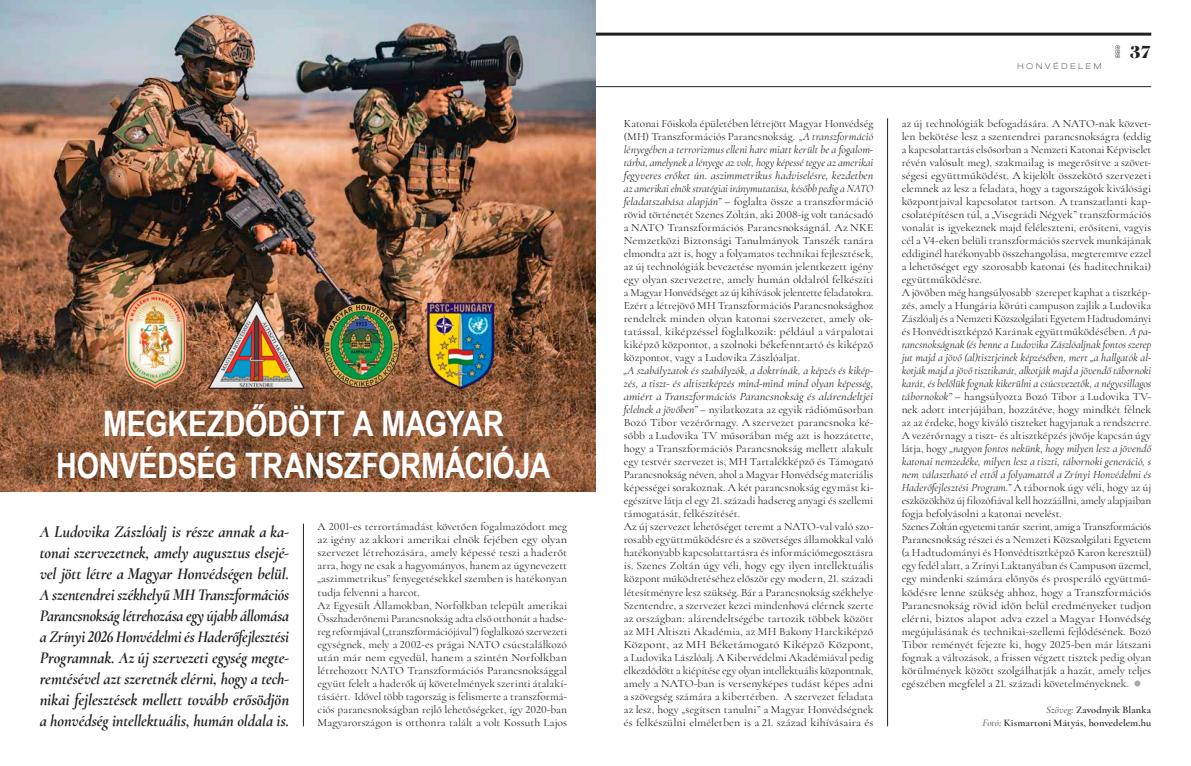
<style>
.page{position:relative;width:1191px;height:766px;background:#fff}
.page>*{position:absolute;margin:0;border:0;box-sizing:border-box;transform-origin:0 0}
.t1{font:700 35px/42px "Arial Narrow";letter-spacing:-.005em;color:#fff;text-align:center}
.t2{font:900 18px "PF Regal Finesse Pro";color:#231f20}
.t3{font:italic 700 17px/21px "Cormorant";letter-spacing:-.005em;color:#231f20;text-align:justify;scale:.96 1}
.t4{font:11px/13px "Cormorant";color:#231f20;scale:1.04 1}
.t5{font:11px/13px "Cormorant";color:#231f20;scale:1.05 1}
.t6{font:600 10px/13px "Cormorant";letter-spacing:.01em;color:#231f20;text-align:right;scale:1.04 1}
.t7{font:100 expanded 8px "Helvetica Neue LT Pro";letter-spacing:.37em;color:#231f20}
.s1{font-style:italic}
.s2{font-style:italic;color:#6c6d70}
</style>
<div class="page">
<hr style="left:595px;top:33px;width:556px;height:3px;background:#231f20">
<hr style="left:595px;top:86px;width:556px;height:1px;background:#231f20">
<svg style="left:1115px;top:45px;width:5px;height:13px"></svg>
<img style="left:0;top:0;width:595px;height:491px">
<hr style="left:303px;top:523px;width:1px;height:203px;background:#231f20">
<svg style="left:1134px;top:680px;width:6px;height:6px"></svg>
<hr style="left:887px;top:118px;width:1px;height:608px;background:#231f20">
<img style="left:115px;top:288px;width:78px;height:103px">
<img style="left:207px;top:298px;width:98px;height:91px">
<img style="left:320px;top:301px;width:83px;height:88px">
<img style="left:422px;top:297px;width:78px;height:97px">
<h1 class="t1" style="left:56px;top:401px;width:496px">MEGKEZDŐDÖTT A MAGYAR<br>HONVÉDSÉG TRANSZFORMÁCIÓJA</h1>
<p class="t3" style="left:40px;top:521px;width:261px">A Ludovika Zászlóalj is része annak a ka&shy;tonai szervezetnek, amely augusztus elsejé&shy;vel jött létre a Magyar Honvédségen belül.<br>A szentendrei székhelyű MH Transzformációs Parancsnokság létrehozása egy újabb állomása a Zrínyi 2026 Honvédelmi és Haderőfejlesztési Programnak. Az új szervezeti egység megte&shy;remtésével azt szeretnék elérni, hogy a tech&shy;nikai fejlesztések mellett tovább erősödjön a honvédség intellektuális, humán oldala is.</p>
<p class="t4" style="left:317px;top:520px;width:241px">A 2001-es terrortámadást követően fogalmazódott meg az igény az akkori amerikai elnök fejében egy olyan szervezet létrehozására, amely képessé teszi a haderőt arra, hogy ne csak a hagyományos, hanem az úgynevezett „aszimmetrikus” fenyegetésekkel szemben is hatékonyan tudja felvenni a harcot.<br>Az Egyesült Államokban, Norfolkban települt amerikai Összhaderőnemi Parancsnokság adta első otthonát a hadse&shy;reg reformjával („transzformációjával”) foglalkozó szervezeti egységnek, mely a 2002-es prágai NATO csúcstalálkozó után már nem egyedül, hanem a szintén Norfolkban létrehozott NATO Transzformációs Parancsnoksággal együtt felelt a haderők új követelmények szerinti átalakí&shy;tásáért. Idővel több tagország is felismerte a transzformá&shy;ciós parancsnokságban rejlő lehetőségeket, így 2020-ban Magyarországon is otthonra talált a volt Kossuth Lajos</p>
<p class="t4" style="left:624px;top:117px;width:241px;text-align:justify">Katonai Főiskola épületében létrejött Magyar Honvédség (MH) Transzformációs Parancsnokság. <span class="s1">„A transzformáció lényegében a terrorizmus elleni harc miatt került be a fogalom&shy;tárba, amelynek a lényege az volt, hogy képessé tegye az amerikai fegyveres erőket ún. aszimmetrikus hadviselésre, kezdetben az amerikai elnök stratégiai iránymutatása, később pedig a NATO feladatszabása alapján”</span> – foglalta össze a transzformáció rövid történetét Szenes Zoltán, aki 2008-ig volt tanácsadó a NATO Transzformációs Parancsnokságnál. Az NKE Nemzetközi Biztonsági Tanulmányok Tanszék tanára elmondta azt is, hogy a folyamatos technikai fejlesztések, az új technológiák bevezetése nyomán jelentkezett igény egy olyan szervezetre, amely humán oldalról felkészíti a Magyar Honvédséget az új kihívások jelentette feladatokra.<br>Ezért a létrejövő MH Transzformációs Parancsnoksághoz rendeltek minden olyan katonai szervezetet, amely ok&shy;tatással, kiképzéssel foglalkozik: például a várpalotai kiképző központot, a szolnoki békefenntartó és kiképző központot, vagy a Ludovika Zászlóaljat.</p>
<p class="t4" style="left:624px;top:364px;width:241px"><span class="s1">„A szabályzatok és szabályzók, a doktrínák, a képzés és kikép&shy;zés, a tiszt- és altisztképzés mind-mind mind olyan képesség, amiért a Transzformációs Parancsnokság és alárendeltjei felelnek a jövőben”</span> – nyilatkozata az egyik rádióműsorban Bozó Tibor vezérőrnagy. A szervezet parancsnoka ké&shy;sőbb a Ludovika TV műsorában még azt is hozzátette, hogy a Transzformációs Parancsnokság mellett alakult egy testvér szervezet is, MH Tartalékképző és Támogató Parancsnokság néven, ahol a Magyar Honvédség materiális képességei sorakoznak. A két parancsnokság egymást ki&shy;egészítve látja el egy 21. századi hadsereg anyagi és szellemi támogatását, felkészítését.<br>Az új szervezet lehetőséget teremt a NATO-val való szo&shy;rosabb együttműködésre és a szövetséges államokkal való hatékonyabb kapcsolattartásra és információmegosztásra is. Szenes Zoltán úgy véli, hogy egy ilyen intellektuális központ működtetéséhez először egy modern, 21. századi létesítményre lesz szükség. Bár a Parancsnokság székhelye Szentendre, a szervezet kezei mindenhová elérnek szerte az országban: alárendeltségébe tartozik többek között az MH Altiszti Akadémia, az MH Bakony Harckiképző Központ, az MH Béketámogató Kiképző Központ, a Ludovika Lászlóalj. A Kibervédelmi Akadémiával pedig elkezdődött a kiépítése egy olyan intellektuális központnak, amely a NATO-ban is versenyképes tudást képes adni a szövegség számára a kibertérben. A szervezet feladata az lesz, hogy „segítsen tanulni” a Magyar Honvédségnek és felkészülni elméletben is a 21. század kihívásaira és</p>
<p class="t7" style="left:1017px;top:61px;width:86px">HONVÉDELEM</p>
<h2 class="t2" style="left:1129px;top:41px;width:23px">37</h2>
<p class="t5" style="left:901px;top:117px;width:239px">az új technológiák befogadására. A NATO-nak közvet&shy;len bekötése lesz a szentendrei parancsnokságra (eddig a kapcsolattartás elsősorban a Nemzeti Katonai Képviselet révén valósult meg), szakmailag is megerősítve a szövet&shy;ségesi együttműködést. A kijelölt összekötő szervezeti elemnek az lesz a feladata, hogy a tagországok kiválósági központjaival kapcsolatot tartson. A transzatlanti kap&shy;csolatépítésen túl, a „Visegrádi Négyek” transzformációs vonalát is igyekeznek majd feléleszteni, erősíteni, vagyis cél a V4-eken belüli transzformációs szervek munkájának eddiginél hatékonyabb összehangolása, megteremtve ezzel a lehetőséget egy szorosabb katonai (és haditechnikai) együttműködésre.<br>A jövőben még hangsúlyosabb szerepet kaphat a tisztkép&shy;zés, amely a Hungária körúti campuson zajlik a Ludovika Zászlóalj és a Nemzeti Közszolgálati Egyetem Hadtudományi és Honvédtisztképző Karának együttműködésében. <span class="s1">A pa&shy;rancsnokságnak (és benne a Ludovika Zászlóaljnak fontos szerep jut majd a jövő (al)tisztjeinek képzésében, mert „a hallgatók al&shy;kotják majd a jövő tisztikarát, alkotják majd a jövendő tábornoki karát, és belőlük fognak kikerülni a csúcsvezetők, a négycsillagos tábornokok”</span> – hangsúlyozta Bozó Tibor a Ludovika TV&shy;nek adott interjújában, hozzátéve, hogy mindkét félnek az az érdeke, hogy kiváló tiszteket hagyjanak a rendszerre.<br>A vezérőrnagy a tiszt- és altisztképzés jövője kapcsán úgy látja, hogy <span class="s1">„nagyon fontos nekünk, hogy milyen lesz a jövendő katonai nemzedéke, milyen lesz a tiszti, tábornoki generáció, s nem választható el ettől a folyamattól a Zrínyi Honvédelmi és Haderőfejlesztési Program.”</span> A tábornok úgy véli, hogy az új eszközökhöz új filozófiával kell hozzáállni, amely alapjaiban fogja befolyásolni a katonai nevelést.<br>Szenes Zoltán egyetemi tanár szerint, amíg a Transzformációs Parancsnokság részei és a Nemzeti Közszolgálati Egyetem (a Hadtudományi és Honvédtisztképző Karon keresztül) egy fedél alatt, a Zrínyi Laktanyában és Campuson üzemel, egy mindenki számára előnyös és prosperáló együttmű&shy;ködésre lenne szükség ahhoz, hogy a Transzformációs Parancsnokság rövid időn belül eredményeket tudjon elérni, biztos alapot adva ezzel a Magyar Honvédség megújulásának és technikai-szellemi fejlődésének. Bozó Tibor reményét fejezte ki, hogy 2025-ben már látszani fognak a változások, a frissen végzett tisztek pedig olyan körülmények között szolgálhatják a hazát, amely teljes egészében megfelel a 21. századi követelményeknek.</p>
<p class="t6" style="left:982px;top:702px;width:164px"><span class="s2">Szöveg:</span> Zavodnyik Blanka<br><span class="s2">Fotó:</span> Kismartoni Mátyás, honvedelem.hu</p>
</div>
